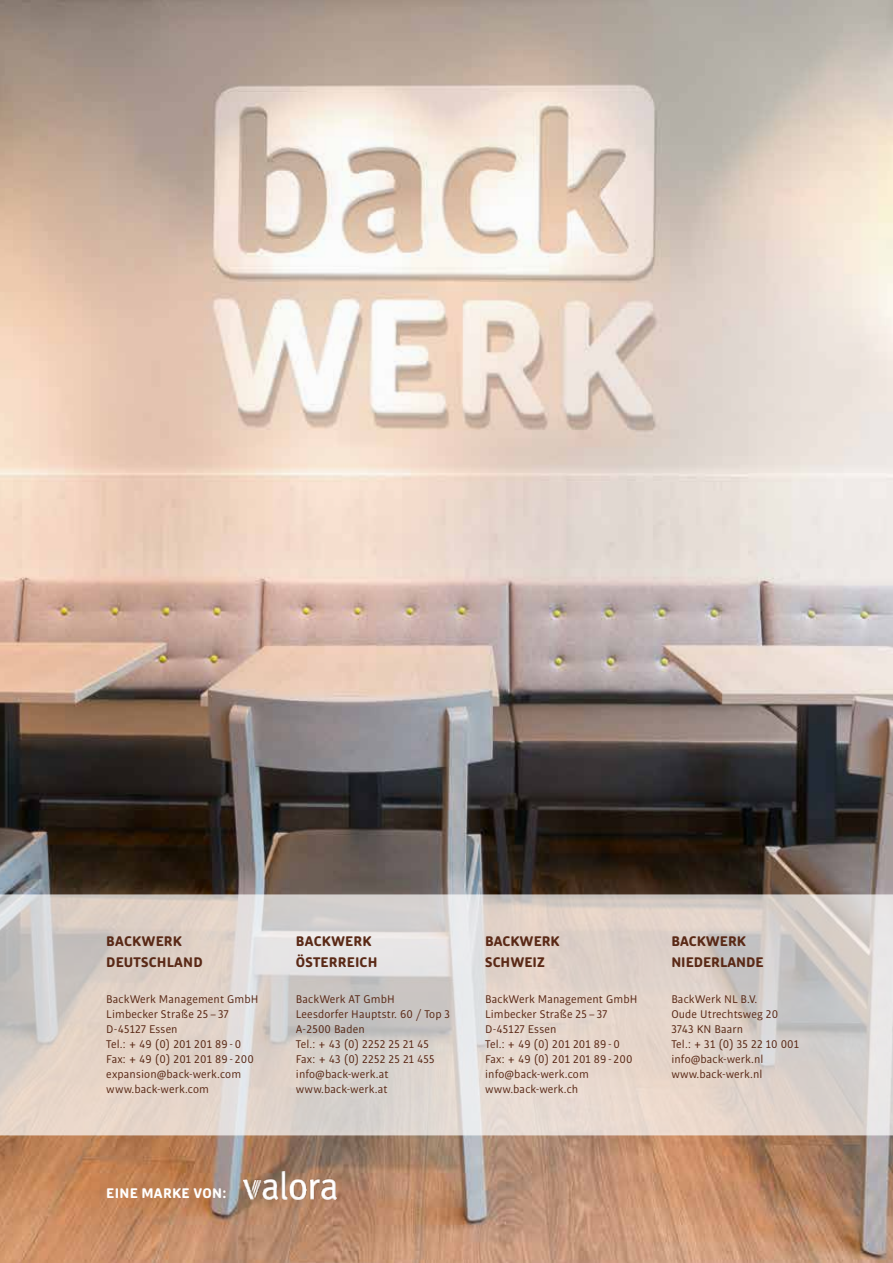
<style>
.page{position:relative;width:893px;height:1263px;background:#fff}
.page>*{position:absolute;margin:0;border:0;box-sizing:border-box;transform-origin:0 0}
.t1{font:700 15px/21px "Bulo Rounded";letter-spacing:.01em;color:#5a2916}
.t2{font:700 15px "Bulo Rounded";letter-spacing:.02em;color:#fff}
.t3{font:12px/15px "Bulo Rounded";letter-spacing:.01em;color:#5a2916}
</style>
<div class="page">
<img style="left:0;top:0;width:893px;height:1263px">
<svg style="left:0;top:894px;width:893px;height:241px;background:#dbd2cc"></svg>
<img style="left:244px;top:1171px;width:92px;height:28px">
<p class="t1" style="left:106px;top:931px;width:98px">BACKWERK<br>DEUTSCHLAND</p>
<p class="t3" style="left:106px;top:992px;width:154px">BackWerk Management GmbH<br>Limbecker Straße 25 – 37<br>D-45127 Essen<br>Tel.: + 49 (0) 201 201 89 - 0<br>Fax: + 49 (0) 201 201 89 - 200 expansion@back-werk.com www.back-werk.com</p>
<p class="t2" style="left:106px;top:1184px;width:122px">EINE MARKE VON:</p>
<p class="t1" style="left:296px;top:931px;width:83px">BACKWERK<br>ÖSTERREICH</p>
<p class="t3" style="left:296px;top:992px;width:156px">BackWerk AT GmbH<br>Leesdorfer Hauptstr. 60 / Top 3<br>A-2500 Baden<br>Tel.: + 43 (0) 2252 25 21 45<br>Fax: + 43 (0) 2252 25 21 455 info@back-werk.at www.back-werk.at</p>
<p class="t1" style="left:485px;top:931px;width:76px">BACKWERK<br>SCHWEIZ</p>
<p class="t3" style="left:485px;top:992px;width:154px">BackWerk Management GmbH<br>Limbecker Straße 25 – 37<br>D-45127 Essen<br>Tel.: + 49 (0) 201 201 89 - 0<br>Fax: + 49 (0) 201 201 89 - 200 info@back-werk.com www.back-werk.ch</p>
<p class="t1" style="left:671px;top:931px;width:94px">BACKWERK<br>NIEDERLANDE</p>
<p class="t3" style="left:671px;top:992px;width:129px">BackWerk NL B.V.<br>Oude Utrechtsweg 20<br>3743 KN Baarn<br>Tel.: + 31 (0) 35 22 10 001 info@back-werk.nl www.back-werk.nl</p>
</div>
